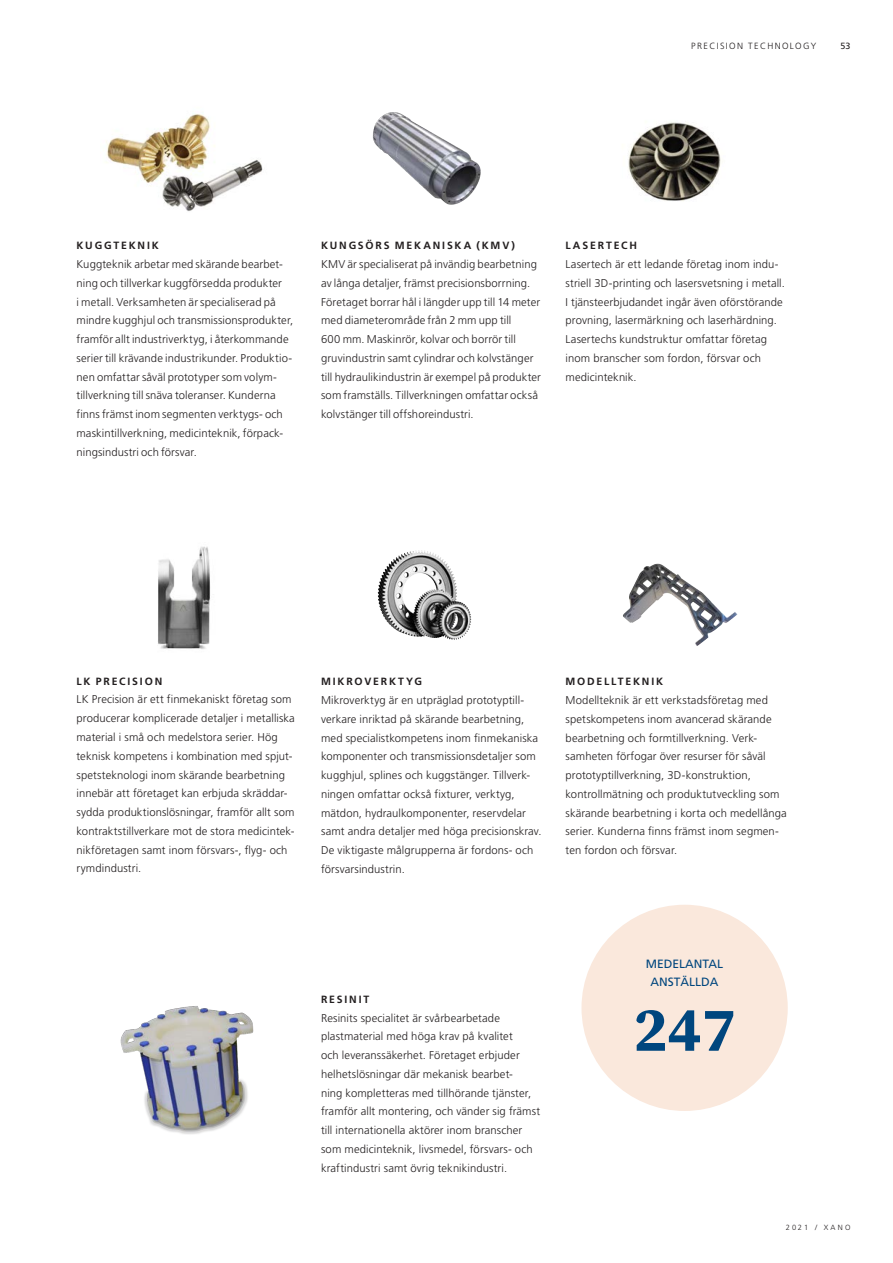
<style>
.page{position:relative;width:893px;height:1263px;background:#fff}
.page>*{position:absolute;margin:0;border:0;box-sizing:border-box;transform-origin:0 0}
.brödtext{font:700 63px "Source Serif Pro";color:#00467e}
.brödtext-2{font:12px "Frutiger";color:#00467e}
.Brödtext{font:300 11.25px/18.8px "Frutiger";letter-spacing:.01em;color:#231f20}
.Mellanrubrik{font:300 11.25px/18.8px "Frutiger";letter-spacing:.01em;color:#231f20}
.Mellanrubrik-2{font:700 10.5px "Frutiger";letter-spacing:.175em;color:#231f20}
.t1{font:300 9px "Frutiger";letter-spacing:.15em;color:#231f20}
.t2{font:9px "Frutiger";color:#231f20}
.t3{font:300 7.5px "Frutiger";letter-spacing:.3em;color:#231f20}
</style>
<div class="page">
<img style="left:372px;top:112px;width:109px;height:93px">
<img style="left:120px;top:1006px;width:134px;height:128px">
<img style="left:158px;top:546px;width:53px;height:103px">
<img style="left:378px;top:550px;width:44px;height:39px">
<img style="left:623px;top:564px;width:114px;height:82px">
<img style="left:106px;top:114px;width:157px;height:97px">
<img style="left:628px;top:122px;width:93px;height:79px">
<div style="left:581px;top:905px;width:207px;height:206px;background:#fae8dc;border-radius:50%"></div>
<p class="t1" style="left:691px;top:41px;width:127px">PRECISION TECHNOLOGY</p>
<p class="t2" style="left:840px;top:41px;width:12px">53</p>
<p class="Mellanrubrik-2" style="left:77px;top:239px;width:84px">KUGGTEKNIK</p>
<p class="Mellanrubrik" style="left:77px;top:255px;width:218px">Kuggteknik arbetar med skärande bearbet&shy;ning och tillverkar kuggförsedda produkter<br>i metall. Verksamheten är specialiserad på mindre kugghjul och transmissionsprodukter, framför allt industriverktyg, i återkommande serier till krävande industrikunder. Produktio&shy;nen omfattar såväl prototyper som volym&shy;tillverkning till snäva toleranser. Kunderna finns främst inom segmenten verktygs- och maskintillverkning, medicinteknik, förpack&shy;ningsindustri och försvar.</p>
<p class="Mellanrubrik-2" style="left:321px;top:239px;width:195px">KUNGSÖRS MEKANISKA (KMV)</p>
<p class="Mellanrubrik" style="left:321px;top:255px;width:221px">KMV är specialiserat på invändig bearbetning av långa detaljer, främst precisionsborrning.<br>Företaget borrar hål i längder upp till 14 meter med diameterområde från 2 mm upp till<br>600 mm. Maskinrör, kolvar och borrör till gruvindustrin samt cylindrar och kolvstänger till hydraulikindustrin är exempel på produkter som framställs. Tillverkningen omfattar också kolvstänger till offshoreindustri.</p>
<p class="Mellanrubrik-2" style="left:566px;top:239px;width:73px">LASERTECH</p>
<p class="Brödtext" style="left:566px;top:255px;width:221px">Lasertech är ett ledande företag inom indu&shy;striell 3D-printing och lasersvetsning i metall.<br>I tjänsteerbjudandet ingår även oförstörande provning, lasermärkning och laserhärdning.<br>Lasertechs kundstruktur omfattar företag inom branscher som fordon, försvar och medicinteknik.</p>
<p class="Mellanrubrik-2" style="left:77px;top:675px;width:87px">LK PRECISION</p>
<p class="Brödtext" style="left:77px;top:690px;width:220px">LK Precision är ett finmekaniskt företag som producerar komplicerade detaljer i metalliska material i små och medelstora serier. Hög teknisk kompetens i kombination med spjut&shy;spetsteknologi inom skärande bearbetning innebär att företaget kan erbjuda skräddar&shy;sydda produktionslösningar, framför allt som kontraktstillverkare mot de stora medicintek&shy;nikföretagen samt inom försvars-, flyg- och rymdindustri.</p>
<p class="Mellanrubrik-2" style="left:321px;top:675px;width:103px">MIKROVERKTYG</p>
<p class="Brödtext" style="left:321px;top:691px;width:222px">Mikroverktyg är en utpräglad prototyptill&shy;verkare inriktad på skärande bearbetning, med specialistkompetens inom finmekaniska komponenter och transmissionsdetaljer som kugghjul, splines och kuggstänger. Tillverk&shy;ningen omfattar också fixturer, verktyg, mätdon, hydraulkomponenter, reservdelar samt andra detaljer med höga precisionskrav.<br>De viktigaste målgrupperna är fordons- och försvarsindustrin.</p>
<p class="Mellanrubrik-2" style="left:566px;top:675px;width:99px">MODELLTEKNIK</p>
<p class="Brödtext" style="left:566px;top:691px;width:223px">Modellteknik är ett verkstadsföretag med spetskompetens inom avancerad skärande bearbetning och formtillverkning. Verk&shy;samheten förfogar över resurser för såväl prototyptillverkning, 3D-konstruktion, kontrollmätning och produktutveckling som skärande bearbetning i korta och medellånga serier. Kunderna finns främst inom segmen&shy;ten fordon och försvar.</p>
<p class="Mellanrubrik-2" style="left:321px;top:993px;width:50px">RESINIT</p>
<p class="Brödtext" style="left:321px;top:1008px;width:221px">Resinits specialitet är svårbearbetade plastmaterial med höga krav på kvalitet<br>och leveranssäkerhet. Företaget erbjuder helhetslösningar där mekanisk bearbet-<br>ning kompletteras med tillhörande tjänster, framför allt montering, och vänder sig främst till internationella aktörer inom branscher som medicinteknik, livsmedel, försvars- och kraftindustri samt övrig teknikindustri.</p>
<p class="brödtext-2" style="left:646px;top:957px;width:79px">MEDELANTAL</p>
<p class="brödtext-2" style="left:651px;top:975px;width:69px">ANSTÄLLDA</p>
<p class="brödtext" style="left:633px;top:986px;width:104px">247</p>
<p class="t3" style="left:786px;top:1223px;width:66px">2021 / XANO</p>
</div>
